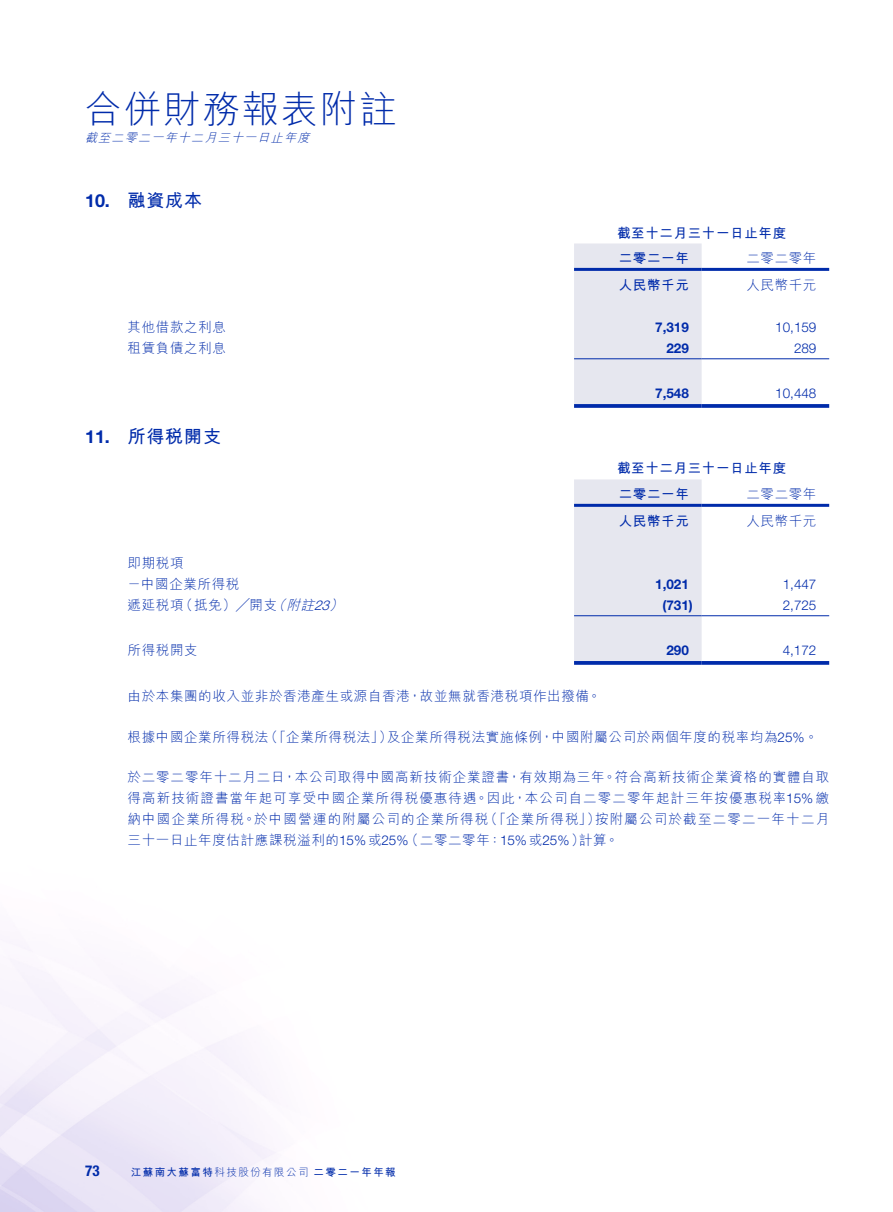
<style>
.page{position:relative;width:893px;height:1212px;background:#fff}
.page>*{position:absolute;margin:0;border:0;box-sizing:border-box;transform-origin:0 0}
.t1{font:300 37.5px "M Hei HK";letter-spacing:.045em;color:#002baa}
.t2{font:700 18px "M Hei HK";letter-spacing:.05em;color:#002baa}
.t3{font:700 18px "Helvetica Neue LT Std";color:#002baa}
.t4{font:700 condensed 15px "Helvetica Neue LT Std";color:#002baa}
.t5{font:300 13.5px "M Hei HK";letter-spacing:.05em;color:#002baa}
.t6{font:300 13.5px/21px "M Hei HK";letter-spacing:.08em;color:#002baa;text-align:right}
.t7{font:700 13.5px "M Hei HK";letter-spacing:.05em;color:#002baa}
.t8{font:300 13.5px "Helvetica Neue LT Std";color:#002baa}
.t9{font:700 13.5px "Helvetica Neue LT Std";color:#002baa}
.t10{font:300 13.5px "M Hei HK";letter-spacing:.09em;color:#002baa}
.t11{font:italic 300 13.5px "M Hei HK";color:#002baa}
.t12{font:italic 300 13.5px "Helvetica Neue LT Std";color:#002baa}
.t13{font:italic 300 12px "M Hei HK";color:#002baa}
.t14{font:300 10.5px "M Hei HK";letter-spacing:.14em;color:#002baa}
.t15{font:700 10.5px "M Hei HK";letter-spacing:.14em;color:#002baa}
.s1{font-family:"Helvetica Neue LT Std"}
.s2{font-weight:700}
</style>
<div class="page">
<div style="left:574px;top:243px;width:128px;height:161px;background:#e6e7ef"></div>
<hr style="left:574px;top:268px;width:128px;height:3px;background:#002baa">
<hr style="left:702px;top:268px;width:127px;height:3px;background:#002baa">
<hr style="left:574px;top:358px;width:128px;height:1px;background:#002baa">
<hr style="left:702px;top:358px;width:127px;height:1px;background:#002baa">
<svg style="left:574px;top:404px;width:128px;height:4px"></svg>
<svg style="left:702px;top:404px;width:127px;height:4px"></svg>
<div style="left:574px;top:479px;width:128px;height:182px;background:#e6e7ef"></div>
<hr style="left:574px;top:504px;width:128px;height:3px;background:#002baa">
<hr style="left:702px;top:504px;width:127px;height:3px;background:#002baa">
<hr style="left:574px;top:615px;width:128px;height:1px;background:#002baa">
<hr style="left:702px;top:615px;width:127px;height:1px;background:#002baa">
<svg style="left:574px;top:661px;width:128px;height:4px"></svg>
<svg style="left:702px;top:661px;width:127px;height:4px"></svg>
<h1 class="t1" style="left:85px;top:90px;width:313px">合併財務報表附註</h1>
<p class="t13" style="left:85px;top:132px;width:229px">截至二零二一年十二月三十一日止年度</p>
<h2 class="t3" style="left:85px;top:190px;width:26px">10.</h2>
<h2 class="t3" style="left:85px;top:426px;width:26px">11.</h2>
<h2 class="t2" style="left:128px;top:188px;width:76px">融資成本</h2>
<p class="t7" style="left:617px;top:223px;width:171px">截至十二月三十一日止年度</p>
<p class="t5" style="left:746px;top:251px;width:72px">二零二零年</p>
<p class="t7" style="left:619px;top:248px;width:72px">二零二一年</p>
<p class="t7" style="left:619px;top:275px;width:72px">人民幣千元</p>
<p class="t5" style="left:746px;top:278px;width:72px">人民幣千元</p>
<p class="t5" style="left:128px;top:320px;width:100px">其他借款之利息</p>
<p class="t9" style="left:655px;top:319px;width:35px">7,319</p>
<p class="t8" style="left:775px;top:319px;width:43px">10,159</p>
<p class="t5" style="left:128px;top:341px;width:100px">租賃負債之利息</p>
<p class="t9" style="left:666px;top:340px;width:24px">229</p>
<p class="t8" style="left:794px;top:340px;width:24px">289</p>
<p class="t9" style="left:655px;top:384px;width:35px">7,548</p>
<p class="t8" style="left:775px;top:384px;width:43px">10,448</p>
<h2 class="t2" style="left:128px;top:424px;width:95px">所得稅開支</h2>
<p class="t7" style="left:617px;top:459px;width:171px">截至十二月三十一日止年度</p>
<p class="t5" style="left:746px;top:487px;width:72px">二零二零年</p>
<p class="t7" style="left:619px;top:484px;width:72px">二零二一年</p>
<p class="t7" style="left:619px;top:511px;width:72px">人民幣千元</p>
<p class="t5" style="left:746px;top:514px;width:72px">人民幣千元</p>
<p class="t5" style="left:128px;top:556px;width:57px">即期稅項</p>
<p class="t5" style="left:128px;top:577px;width:113px">－中國企業所得稅</p>
<p class="t9" style="left:655px;top:576px;width:35px">1,021</p>
<p class="t8" style="left:783px;top:576px;width:35px">1,447</p>
<p class="t5" style="left:179px;top:598px;width:99px">（抵免）╱開支</p>
<p class="t11" style="left:272px;top:598px;width:19px">（</p>
<p class="t11" style="left:329px;top:598px;width:19px">(</p>
<p class="t11" style="left:286px;top:598px;width:33px">附註</p>
<p class="t5" style="left:128px;top:598px;width:57px">遞延稅項</p>
<p class="t12" style="left:314px;top:597px;width:21px">23</p>
<p class="t9" style="left:662px;top:597px;width:32px">)731(</p>
<p class="t8" style="left:783px;top:597px;width:35px">2,725</p>
<p class="t5" style="left:128px;top:643px;width:72px">所得稅開支</p>
<p class="t5" style="left:128px;top:690px;width:475px">由於本集團的收入並非於香港產生或源自香港，故並無就香港稅項作出撥備。</p>
<p class="t5" style="left:387px;top:730px;width:433px">及企業所得稅法實施條例，中國附屬公司於兩個年度的稅率均為<span class="s1">25%</span>。</p>
<p class="t9" style="left:666px;top:641px;width:24px">290</p>
<p class="t8" style="left:783px;top:641px;width:35px">4,172</p>
<p class="t5" style="left:264px;top:730px;width:129px">（「企業所得稅法」）</p>
<p class="t5" style="left:128px;top:730px;width:142px">根據中國企業所得稅法</p>
<p class="t6" style="left:128px;top:766px;width:703px">於二零二零年十二月二日，本公司取得中國高新技術企業證書，有效期為三年。符合高新技術企業資格的實體自取得高新技術證書當年起可享受中國企業所得稅優惠待遇。因此，本公司自二零二零年起計三年按優惠稅率<span class="s1">15%</span> 繳按附屬公司於截至二零二一年十二月</p>
<p class="t5" style="left:484px;top:812px;width:118px">（「企業所得稅」）</p>
<p class="t10" style="left:128px;top:812px;width:362px">納中國企業所得稅。於中國營運的附屬公司的企業所得稅</p>
<p class="t5" style="left:405px;top:833px;width:181px">（二零二零年：<span class="s1">15%</span>或<span class="s1">25%</span>）</p>
<p class="t5" style="left:128px;top:833px;width:282px">三十一日止年度估計應課稅溢利的<span class="s1">15%</span>或<span class="s1">25%</span></p>
<p class="t5" style="left:579px;top:833px;width:41px">計算。</p>
<p class="t4" style="left:85px;top:1161px;width:16px">73</p>
<p class="t14" style="left:131px;top:1167px;width:179px"><span class="s2">江蘇南大蘇富特</span>科技股份有限公司</p>
<p class="t15" style="left:314px;top:1165px;width:84px">二零二一年年報</p>
</div>
